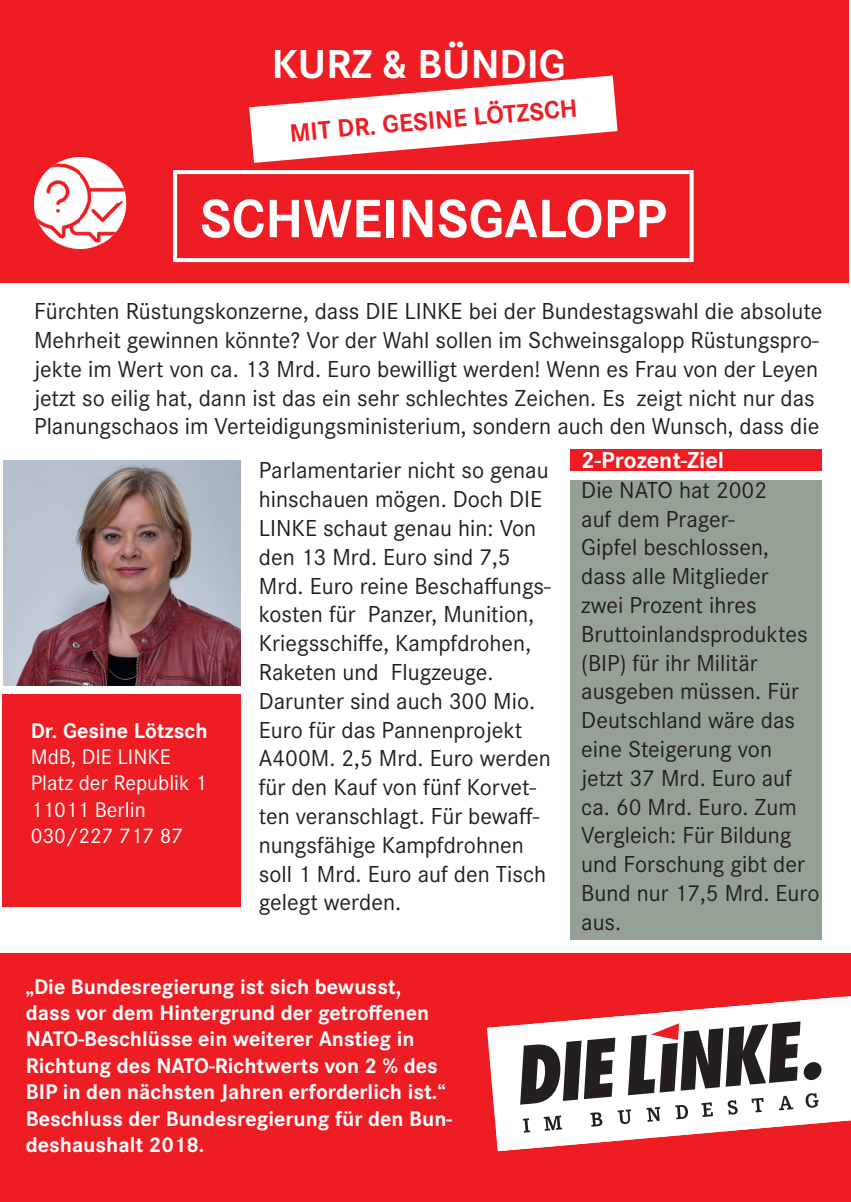
<style>
.page{position:relative;width:851px;height:1202px;background:#fff}
.page>*{position:absolute;margin:0;border:0;box-sizing:border-box;transform-origin:0 0}
.t1{font:700 56px "Corporate S";color:#fff}
.t2{font:700 42px "Corporate S";color:#fff}
.t3{font:700 26px "Corporate S";color:#ee1d23}
.t4{font:24px/28.8px "Corporate S";color:#231f20}
.t5{font:700 24px "Corporate S";color:#fff}
.t6{font:700 22px/26.4px "Corporate S";color:#fff}
.t7{font:22px/26.4px "Corporate S";color:#fff}
</style>
<div class="page">
<div style="left:0;top:953px;width:850px;height:249px;background:#ee1d23"></div>
<div style="left:0;top:0;width:848px;height:282px;background:#ee1d23"></div>
<svg style="left:249px;top:76px;width:368px;height:87px"></svg>
<div style="left:173px;top:170px;width:520px;height:92px;border:4px solid #fff"></div>
<div style="left:570px;top:480px;width:251px;height:459px;background:#96a196"></div>
<div style="left:34px;top:157px;width:92px;height:92px;background:#fff;border-radius:50%"></div>
<img style="left:34px;top:164px;width:92px;height:78px">
<svg style="left:487px;top:996px;width:363px;height:155px"></svg>
<svg style="left:520px;top:1021px;width:301px;height:112px;background:#afa8a9"></svg>
<img style="left:4px;top:460px;width:236px;height:226px">
<div style="left:2px;top:695px;width:238px;height:212px;background:#ee1d23"></div>
<div style="left:570px;top:450px;width:251px;height:21px;background:#ee1d23"></div>
<h2 class="t2" style="left:272px;top:40px;width:295px">KURZ &amp; BÜNDIG</h2>
<p class="t3" style="left:288px;top:118px;width:290px;rotate:-5deg">MIT DR. GESINE LÖTZSCH</p>
<h1 class="t1" style="left:200px;top:187px;width:468px">SCHWEINSGALOPP</h1>
<p class="t4" style="left:34px;top:297px;width:789px">Fürchten Rüstungskonzerne, dass DIE LINKE bei der Bundestagswahl die absolute Mehrheit gewinnen könnte? Vor der Wahl sollen im Schweinsgalopp Rüstungspro&shy;jekte im Wert von ca. 13 Mrd. Euro bewilligt werden! Wenn es Frau von der Leyen jetzt so eilig hat, dann ist das ein sehr schlechtes Zeichen. Es zeigt nicht nur das Planungschaos im Verteidigungsministerium, sondern auch den Wunsch, dass die</p>
<p class="t4" style="left:259px;top:456px;width:294px">Parlamentarier nicht so genau hinschauen mögen. Doch DIE<br>LINKE schaut genau hin: Von den 13 Mrd. Euro sind 7,5<br>Mrd. Euro reine Beschaffungs&shy;kosten für Panzer, Munition,<br>Kriegsschiffe, Kampfdrohen,<br>Raketen und Flugzeuge.<br>Darunter sind auch 300 Mio.<br>Euro für das Pannenprojekt<br>A400M. 2,5 Mrd. Euro werden für den Kauf von fünf Korvet&shy;ten veranschlagt. Für bewaff&shy;nungsfähige Kampfdrohnen soll 1 Mrd. Euro auf den Tisch gelegt werden.</p>
<p class="t5" style="left:581px;top:446px;width:144px">2-Prozent-Ziel</p>
<p class="t4" style="left:581px;top:476px;width:240px">Die NATO hat 2002<br>auf dem Prager-<br>Gipfel beschlossen,<br>dass alle Mitglieder<br>zwei Prozent ihres<br>Bruttoinlandsproduktes (BIP) für ihr Militär ausgeben müssen. Für<br>Deutschland wäre das eine Steigerung von jetzt 37 Mrd. Euro auf ca. 60 Mrd. Euro. Zum<br>Vergleich: Für Bildung und Forschung gibt der<br>Bund nur 17,5 Mrd. Euro aus.</p>
<p class="t6" style="left:31px;top:718px;width:178px">Dr. Gesine Lötzsch</p>
<p class="t7" style="left:31px;top:744px;width:178px">MdB, DIE LINKE<br>Platz der Republik 1<br>11011 Berlin<br>030/227 717 87</p>
<p class="t6" style="left:26px;top:974px;width:428px">„Die Bundesregierung ist sich bewusst,<br>dass vor dem Hintergrund der getroffenen NATO-Beschlüsse ein weiterer Anstieg in Richtung des NATO-Richtwerts von 2 % des BIP in den nächsten Jahren erforderlich ist.“ Beschluss der Bundesregierung für den Bun&shy;deshaushalt 2018.</p>
</div>
